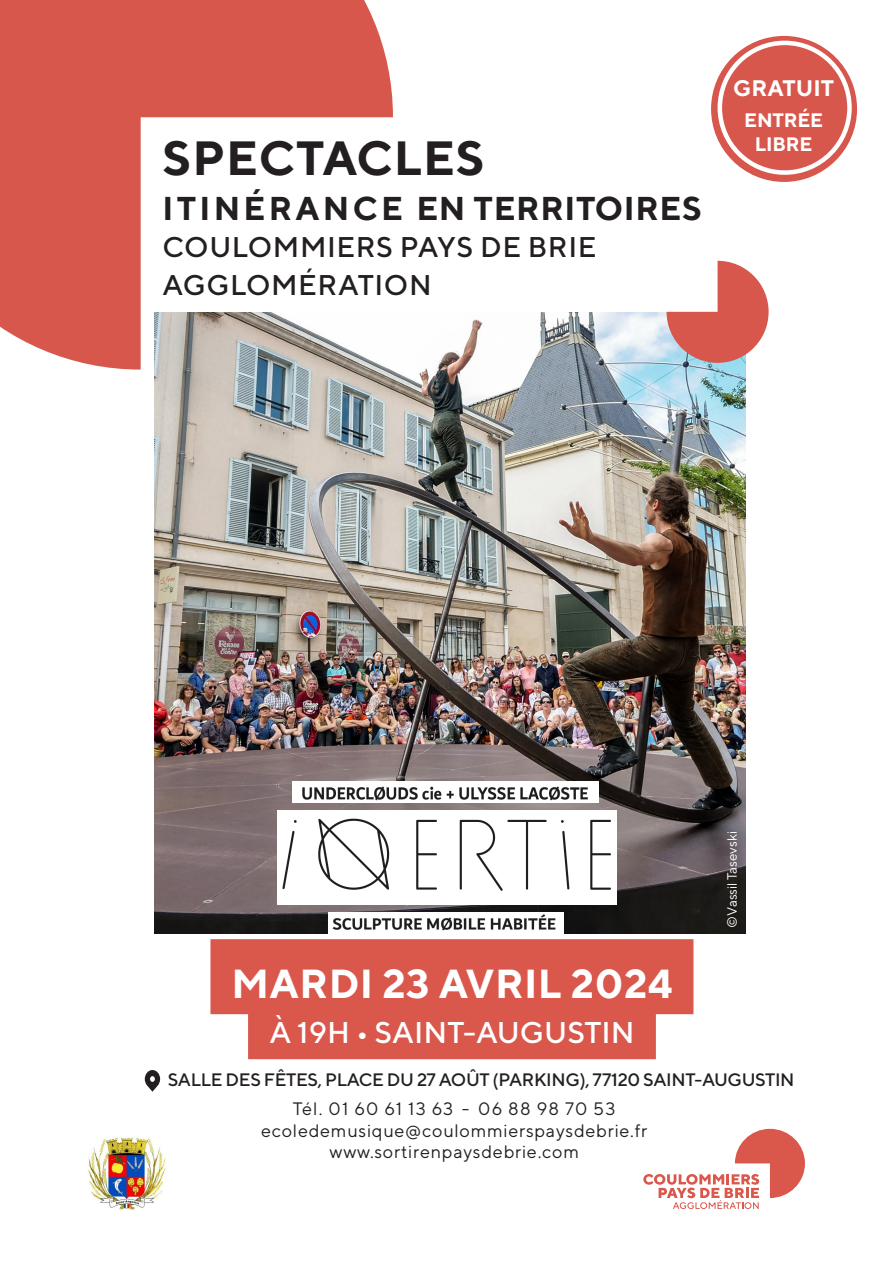
<style>
.page{position:relative;width:893px;height:1263px;background:#fff}
.page>*{position:absolute;margin:0;border:0;box-sizing:border-box;transform-origin:0 0}
.t1{font:700 48px "TT Norms";letter-spacing:.02em;color:#231f20}
.t2{font:700 40.5px "TT Norms";letter-spacing:.01em;color:#fff}
.t3{font:700 33px "TT Norms";letter-spacing:.02em;color:#231f20}
.t4{font:500 30px "TT Norms";color:#fff}
.t5{font:500 28.5px "TT Norms";letter-spacing:.02em;color:#231f20}
.t6{font:700 22.5px "TT Norms";color:#fff}
.t7{font:700 19.5px "TT Norms";letter-spacing:-.01em;color:#fff}
.t8{font:18px "TT Norms";letter-spacing:.04em;color:#231f20}
.t9{font:500 18px "TT Norms";letter-spacing:-.02em;color:#231f20}
.t10{font:18px "TT Norms";letter-spacing:.07em;color:#231f20}
.t11{font:13.5px "TT Norms";color:#fff}
</style>
<div class="page">
<img style="left:154px;top:312px;width:592px;height:621px">
<div style="left:210px;top:939px;width:483px;height:75px;background:#da574c"></div>
<div style="left:248px;top:984px;width:408px;height:75px;background:#da574c"></div>
<svg style="left:643px;top:1129px;width:162px;height:80px"></svg>
<div style="left:711px;top:36px;width:146px;height:146px;background:#d8574c;border-radius:50%"></div>
<div style="left:718px;top:41px;width:134px;height:134px;border:4px solid #fff;border-radius:50%"></div>
<svg style="left:145px;top:1070px;width:15px;height:22px"></svg>
<img style="left:88px;top:1137px;width:78px;height:74px">
<svg style="left:666px;top:261px;width:103px;height:102px"></svg>
<svg style="left:0;top:0;width:393px;height:370px;fill:#d8574c"></svg>
<div style="left:277px;top:810px;width:340px;height:94px;background:#fff"></div>
<img style="left:282px;top:818px;width:329px;height:73px">
<div style="left:292px;top:781px;width:307px;height:22px;background:#fff"></div>
<img style="left:302px;top:786px;width:286px;height:15px">
<div style="left:329px;top:912px;width:235px;height:22px;background:#fff"></div>
<img style="left:332px;top:914px;width:224px;height:17px">
<p class="t1" style="left:163px;top:128px;width:324px">SPECTACLES</p>
<p class="t3" style="left:163px;top:187px;width:541px">ITINÉRANCE EN TERRITOIRES</p>
<p class="t5" style="left:163px;top:230px;width:435px">COULOMMIERS PAYS DE BRIE</p>
<p class="t5" style="left:163px;top:267px;width:271px">AGGLOMÉRATION</p>
<p class="t6" style="left:733px;top:74px;width:102px">GRATUIT</p>
<p class="t7" style="left:744px;top:107px;width:80px">ENTRÉE</p>
<p class="t7" style="left:755px;top:131px;width:59px">LIBRE</p>
<p class="t2" style="left:232px;top:959px;width:443px">MARDI 23 AVRIL 2024</p>
<p class="t4" style="left:269px;top:1014px;width:367px">À 19H • SAINT-AUGUSTIN</p>
<p class="t11" style="left:724px;top:928px;width:98px;rotate:-90deg">©Vassil Tasevski</p>
<p class="t9" style="left:168px;top:1069px;width:628px">SALLE DES FÊTES, PLACE DU 27 AOÛT (PARKING), 77120 SAINT-AUGUSTIN</p>
<p class="t10" style="left:293px;top:1097px;width:324px">Tél. 01 60 61 13 63 - 06 88 98 70 53</p>
<p class="t8" style="left:261px;top:1120px;width:388px">ecoledemusique@coulommierspaysdebrie.fr</p>
<p class="t8" style="left:329px;top:1141px;width:251px">www.sortirenpaysdebrie.com</p>
</div>
